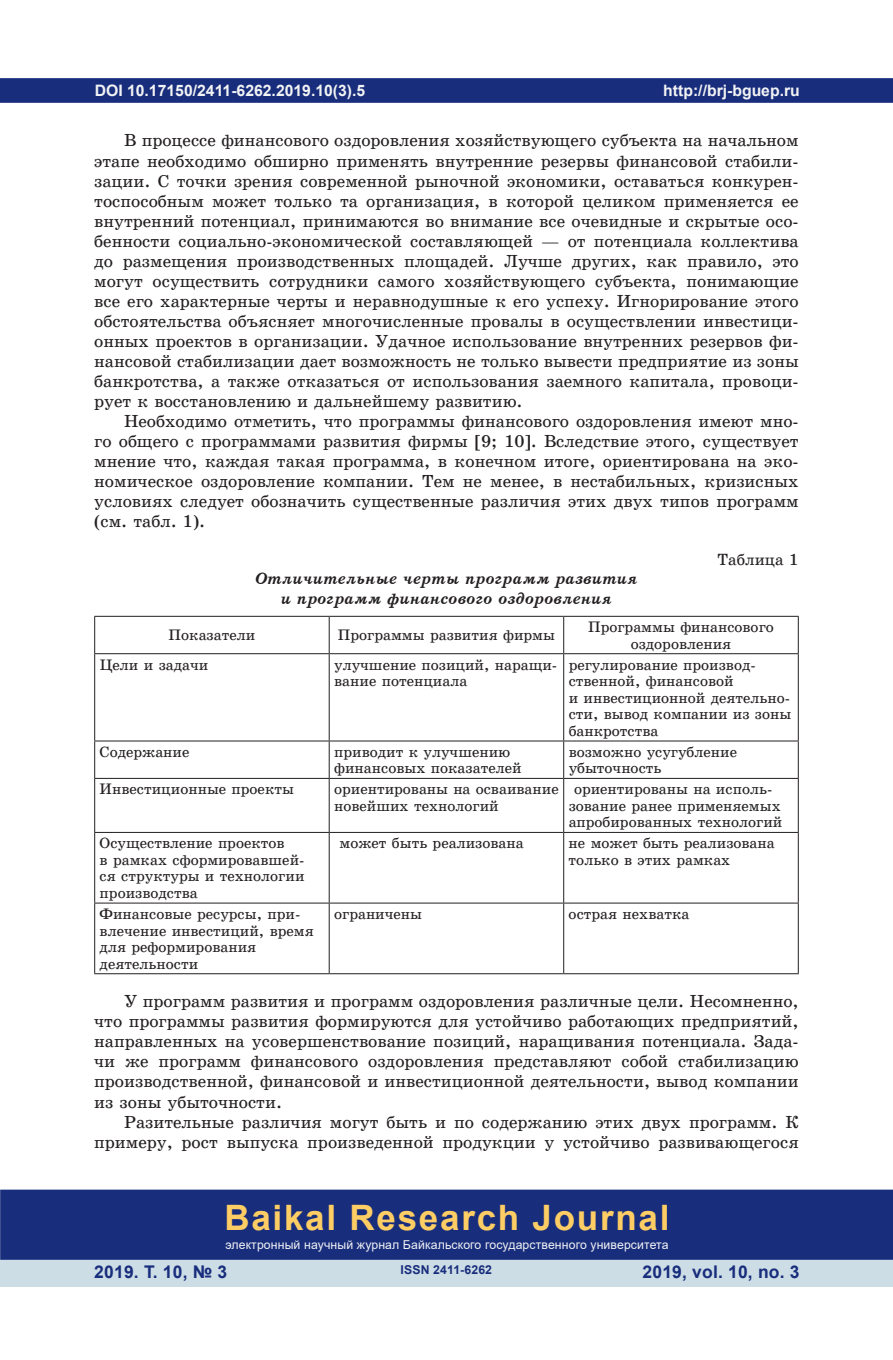
<style>
.page{position:relative;width:893px;height:1360px;background:#fff}
.page>*{position:absolute;margin:0;border:0;box-sizing:border-box;transform-origin:0 0}
.t1{font:700 35px "Arial";letter-spacing:.05em;color:#fecd64}
.t2{font:17.5px/20.1px "School Book C";color:#231f20;text-align:justify}
.t3{font:700 17.5px "Arial";letter-spacing:.01em;color:#182d7c}
.t4{font:italic 16.62px/19.9px "School Book C Bold";color:#231f20;text-align:center}
.t5{font:16.28px "School Book C";color:#231f20}
.t6{font:700 15.75px "Arial";color:#f2f3f4}
.t7{font:15.22px/16.6px "School Book C";color:#231f20}
.t8{font:12.25px "Arial";letter-spacing:.01em;color:#f2f3f4}
.t9{font:700 12.25px "Arial";letter-spacing:.01em;color:#182d7c}
</style>
<div class="page">
<div style="left:0;top:78px;width:893px;height:25px;background:#182d7c;border:2px solid #182d7c"></div>
<div style="left:0;top:1258px;width:893px;height:28px;background:#cddde6"></div>
<div style="left:0;top:1189px;width:893px;height:70px;background:#182d7c;border:2px solid #182d7c"></div>
<hr style="left:94px;top:616px;width:235px;height:1px;background:#231f20">
<hr style="left:329px;top:616px;width:235px;height:1px;background:#231f20">
<hr style="left:564px;top:616px;width:235px;height:1px;background:#231f20">
<hr style="left:94px;top:653px;width:235px;height:1px;background:#231f20">
<hr style="left:329px;top:653px;width:235px;height:1px;background:#231f20">
<hr style="left:564px;top:653px;width:235px;height:1px;background:#231f20">
<hr style="left:94px;top:740px;width:235px;height:1px;background:#231f20">
<hr style="left:329px;top:740px;width:235px;height:1px;background:#231f20">
<hr style="left:564px;top:740px;width:235px;height:1px;background:#231f20">
<hr style="left:94px;top:778px;width:235px;height:1px;background:#231f20">
<hr style="left:329px;top:778px;width:235px;height:1px;background:#231f20">
<hr style="left:564px;top:778px;width:235px;height:1px;background:#231f20">
<hr style="left:94px;top:832px;width:235px;height:1px;background:#231f20">
<hr style="left:329px;top:832px;width:235px;height:1px;background:#231f20">
<hr style="left:564px;top:832px;width:235px;height:1px;background:#231f20">
<hr style="left:94px;top:902px;width:235px;height:1px;background:#231f20">
<hr style="left:329px;top:902px;width:235px;height:1px;background:#231f20">
<hr style="left:564px;top:902px;width:235px;height:1px;background:#231f20">
<hr style="left:94px;top:973px;width:235px;height:1px;background:#231f20">
<hr style="left:329px;top:973px;width:235px;height:1px;background:#231f20">
<hr style="left:564px;top:973px;width:235px;height:1px;background:#231f20">
<hr style="left:94px;top:616px;width:1px;height:37px;background:#231f20">
<hr style="left:94px;top:654px;width:1px;height:86px;background:#231f20">
<hr style="left:94px;top:741px;width:1px;height:37px;background:#231f20">
<hr style="left:94px;top:778px;width:1px;height:54px;background:#231f20">
<hr style="left:94px;top:832px;width:1px;height:70px;background:#231f20">
<hr style="left:94px;top:903px;width:1px;height:70px;background:#231f20">
<hr style="left:329px;top:616px;width:1px;height:37px;background:#231f20">
<hr style="left:563px;top:616px;width:1px;height:37px;background:#231f20">
<hr style="left:798px;top:616px;width:1px;height:37px;background:#231f20">
<hr style="left:329px;top:654px;width:1px;height:86px;background:#231f20">
<hr style="left:563px;top:654px;width:1px;height:86px;background:#231f20">
<hr style="left:798px;top:654px;width:1px;height:86px;background:#231f20">
<hr style="left:329px;top:741px;width:1px;height:37px;background:#231f20">
<hr style="left:563px;top:741px;width:1px;height:37px;background:#231f20">
<hr style="left:798px;top:741px;width:1px;height:37px;background:#231f20">
<hr style="left:329px;top:778px;width:1px;height:54px;background:#231f20">
<hr style="left:563px;top:778px;width:1px;height:54px;background:#231f20">
<hr style="left:798px;top:778px;width:1px;height:54px;background:#231f20">
<hr style="left:329px;top:832px;width:1px;height:70px;background:#231f20">
<hr style="left:563px;top:832px;width:1px;height:70px;background:#231f20">
<hr style="left:798px;top:832px;width:1px;height:70px;background:#231f20">
<hr style="left:329px;top:903px;width:1px;height:70px;background:#231f20">
<hr style="left:563px;top:903px;width:1px;height:70px;background:#231f20">
<hr style="left:798px;top:903px;width:1px;height:70px;background:#231f20">
<p class="t6" style="left:95px;top:79px;width:272px">DOI 10.17150/2411-6262.2019.10(3).5</p>
<p class="t2" style="left:94px;top:131px;width:706px;text-indent:30px">В процессе финансового оздоровления хозяйствующего субъекта на начальном этапе необходимо обширно применять внутренние резервы финансовой стабили&shy;зации. С точки зрения современной рыночной экономики, оставаться конкурен&shy;тоспособным может только та организация, в которой целиком применяется ее внутренний потенциал, принимаются во внимание все очевидные и скрытые осо&shy;бенности социально-экономической составляющей — от потенциала коллектива до размещения производственных площадей. Лучше других, как правило, это могут осуществить сотрудники самого хозяйствующего субъекта, понимающие все его характерные черты и неравнодушные к его успеху. Игнорирование этого обстоятельства объясняет многочисленные провалы в осуществлении инвестици&shy;онных проектов в организации. Удачное использование внутренних резервов фи&shy;нансовой стабилизации дает возможность не только вывести предприятие из зоны банкротства, а также отказаться от использования заемного капитала, провоци&shy;рует к восстановлению и дальнейшему развитию.</p>
<p class="t2" style="left:94px;top:411px;width:706px;text-indent:30px">Необходимо отметить, что программы финансового оздоровления имеют мно&shy;го общего с программами развития фирмы [9; 10]. Вследствие этого, существует мнение что, каждая такая программа, в конечном итоге, ориентирована на эко&shy;номическое оздоровление компании. Тем не менее, в нестабильных, кризисных условиях следует обозначить существенные различия этих двух типов программ (см. табл. 1).</p>
<p class="t5" style="left:717px;top:551px;width:83px">Таблица 1</p>
<p class="t4" style="left:255px;top:568px;width:384px">Отличительные черты программ развития и программ финансового оздоровления</p>
<p class="t7" style="left:169px;top:627px;width:88px">Показатели</p>
<p class="t7" style="left:338px;top:627px;width:219px">Программы развития фирмы</p>
<p class="t7" style="left:588px;top:618px;width:187px;text-align:center">Программы финансового оздоровления</p>
<p class="t7" style="left:100px;top:656px;width:110px">Цели и задачи</p>
<p class="t7" style="left:334px;top:656px;width:225px">улучшение позиций, наращи&shy;вание потенциала</p>
<p class="t7" style="left:569px;top:656px;width:224px">регулирование производ&shy;ственной, финансовой<br>и инвестиционной деятельно&shy;сти, вывод компании из зоны банкротства</p>
<p class="t7" style="left:100px;top:743px;width:91px">Содержание</p>
<p class="t7" style="left:334px;top:743px;width:189px">приводит к улучшению финансовых показателей</p>
<p class="t7" style="left:569px;top:743px;width:170px">возможно усугубление убыточность</p>
<p class="t7" style="left:100px;top:780px;width:196px">Инвестиционные проекты</p>
<p class="t7" style="left:334px;top:780px;width:226px">ориентированы на осваивание новейших технологий</p>
<p class="t7" style="left:569px;top:780px;width:215px;text-align:center">ориентированы на исполь&shy;зование ранее применяемых апробированных технологий</p>
<p class="t7" style="left:100px;top:834px;width:206px">Осуществление проектов<br>в рамках сформировавшей&shy;ся структуры и технологии производства</p>
<p class="t7" style="left:339px;top:834px;width:186px">может быть реализована</p>
<p class="t7" style="left:569px;top:834px;width:208px">не может быть реализована только в этих рамках</p>
<p class="t7" style="left:100px;top:905px;width:216px">Финансовые ресурсы, при&shy;влечение инвестиций, время для реформирования деятельности</p>
<p class="t7" style="left:334px;top:905px;width:89px">ограничены</p>
<p class="t7" style="left:569px;top:905px;width:122px">острая нехватка</p>
<p class="t2" style="left:94px;top:991px;width:706px;text-indent:30px">У программ развития и программ оздоровления различные цели. Несомненно, что программы развития формируются для устойчиво работающих предприятий, направленных на усовершенствование позиций, наращивания потенциала. Зада&shy;чи же программ финансового оздоровления представляют собой стабилизацию производственной, финансовой и инвестиционной деятельности, вывод компании из зоны убыточности.</p>
<p class="t2" style="left:94px;top:1111px;width:706px;text-align:right">Разительные различия могут быть и по содержанию этих двух программ. К примеру, рост выпуска произведенной продукции у устойчиво развивающегося</p>
<p class="t6" style="left:663px;top:79px;width:138px">http://brj-bguep.ru</p>
<h1 class="t1" style="left:224px;top:1192px;width:447px">Baikal Research Journal</h1>
<p class="t8" style="left:225px;top:1236px;width:445px">электронный научный журнал Байкальского государственного университета</p>
<p class="t3" style="left:94px;top:1259px;width:135px">2019. Т. 10, № 3</p>
<p class="t3" style="left:643px;top:1259px;width:159px">2019, vol. 10, no. 3</p>
<p class="t9" style="left:401px;top:1261px;width:93px">ISSN 2411-6262</p>
</div>
